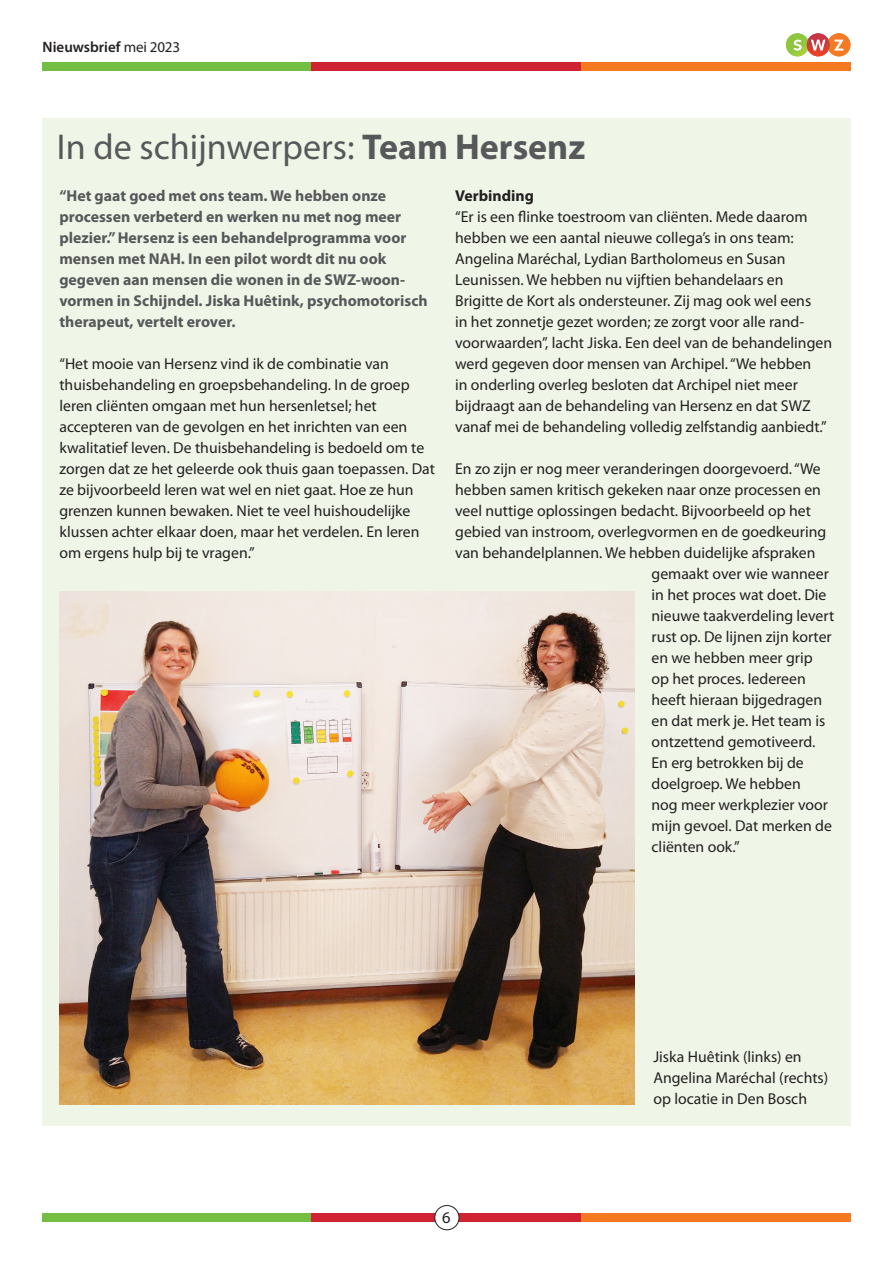
<style>
.page{position:relative;width:893px;height:1263px;background:#fff}
.page>*{position:absolute;margin:0;border:0;box-sizing:border-box;transform-origin:0 0}
.KOP{font:36px "Myriad Pro";color:#57585a}
.t1{font:16.5px "Myriad Pro";color:#231f20}
.BODY{font:15.75px/21px "Myriad Pro";color:#231f20}
.INTRO_80{font:700 15.75px/21px "Myriad Pro";color:#57585a}
.INTRO{font:700 15.75px "Myriad Pro";color:#231f20}
.t2{font:600 15px "Myriad Pro";color:#231f20}
.s1{font-weight:400}
.s2{font-weight:700}
</style>
<div class="page">
<div style="left:43px;top:62px;width:269px;height:8px;background:#74bf43"></div>
<div style="left:312px;top:62px;width:269px;height:8px;background:#cf2233"></div>
<div style="left:581px;top:62px;width:269px;height:8px;background:#f47921"></div>
<div style="left:43px;top:1213px;width:269px;height:8px;background:#74bf43"></div>
<div style="left:312px;top:1213px;width:269px;height:8px;background:#cf2233"></div>
<div style="left:581px;top:1213px;width:269px;height:8px;background:#f47921"></div>
<svg style="left:786px;top:33px;width:64px;height:23px"></svg>
<div style="left:435px;top:1205px;width:24px;height:25px;background:#fff;border-radius:50%"></div>
<div style="left:434px;top:1205px;width:25px;height:25px;border:1px solid #231f20;border-radius:50%"></div>
<div style="left:42px;top:118px;width:808px;height:1007px;background:#eff6e8"></div>
<img style="left:60px;top:591px;width:575px;height:513px">
<p class="t2" style="left:43px;top:38px;width:139px">Nieuwsbrief <span class="s1">mei 2023</span></p>
<p class="KOP" style="left:57px;top:125px;width:530px">In de schijnwerpers: <span class="s2">Team Hersenz</span></p>
<p class="INTRO" style="left:455px;top:185px;width:80px">Verbinding</p>
<p class="BODY" style="left:455px;top:206px;width:354px">“Er is een flinke toestroom van cliënten. Mede daarom hebben we een aantal nieuwe collega’s in ons team:</p>
<p class="BODY" style="left:455px;top:248px;width:332px">Angelina Maréchal, Lydian Bartholomeus en Susan</p>
<p class="BODY" style="left:455px;top:269px;width:330px">Leunissen. We hebben nu vijftien behandelaars en</p>
<p class="BODY" style="left:455px;top:290px;width:358px">Brigitte de Kort als ondersteuner. Zij mag ook wel eens</p>
<p class="BODY" style="left:455px;top:311px;width:378px">in het zonnetje gezet worden; ze zorgt voor alle rand&shy;voorwaarden”, lacht Jiska. Een deel van de behandelingen werd gegeven door mensen van Archipel. “We hebben</p>
<p class="BODY" style="left:455px;top:374px;width:344px">in onderling overleg besloten dat Archipel niet meer</p>
<p class="BODY" style="left:455px;top:395px;width:373px">bijdraagt aan de behandeling van Hersenz en dat SWZ vanaf mei de behandeling volledig zelfstandig aanbiedt.”</p>
<p class="BODY" style="left:455px;top:458px;width:367px">En zo zijn er nog meer veranderingen doorgevoerd. “We</p>
<p class="BODY" style="left:455px;top:479px;width:367px">hebben samen kritisch gekeken naar onze processen en</p>
<p class="BODY" style="left:455px;top:500px;width:357px">veel nuttige oplossingen bedacht. Bijvoorbeeld op het</p>
<p class="BODY" style="left:455px;top:521px;width:373px">gebied van instroom, overlegvormen en de goedkeuring</p>
<p class="BODY" style="left:455px;top:542px;width:362px">van behandelplannen. We hebben duidelijke afspraken</p>
<p class="BODY" style="left:652px;top:563px;width:179px">gemaakt over wie wanneer</p>
<p class="BODY" style="left:652px;top:584px;width:176px">in het proces wat doet. Die</p>
<p class="BODY" style="left:652px;top:605px;width:184px">nieuwe taakverdeling levert</p>
<p class="BODY" style="left:652px;top:626px;width:182px">rust op. De lijnen zijn korter</p>
<p class="BODY" style="left:652px;top:647px;width:163px">en we hebben meer grip</p>
<p class="BODY" style="left:652px;top:668px;width:156px">op het proces. Iedereen</p>
<p class="BODY" style="left:652px;top:689px;width:172px">heeft hieraan bijgedragen</p>
<p class="BODY" style="left:652px;top:710px;width:175px">en dat merk je. Het team is</p>
<p class="BODY" style="left:652px;top:731px;width:165px">ontzettend gemotiveerd.</p>
<p class="BODY" style="left:652px;top:752px;width:154px">En erg betrokken bij de</p>
<p class="BODY" style="left:652px;top:773px;width:151px">doelgroep. We hebben</p>
<p class="BODY" style="left:652px;top:794px;width:178px">nog meer werkplezier voor</p>
<p class="BODY" style="left:652px;top:815px;width:182px">mijn gevoel. Dat merken de</p>
<p class="BODY" style="left:652px;top:836px;width:90px">cliënten ook.”</p>
<p class="INTRO_80" style="left:59px;top:185px;width:328px">“Het gaat goed met ons team. We hebben onze</p>
<p class="INTRO_80" style="left:59px;top:206px;width:349px">processen verbeterd en werken nu met nog meer plezier.” Hersenz is een behandelprogramma voor mensen met NAH. In een pilot wordt dit nu ook</p>
<p class="INTRO_80" style="left:59px;top:269px;width:370px">gegeven aan mensen die wonen in de SWZ-woon&shy;vormen in Schijndel. Jiska Huêtink, psychomotorisch therapeut, vertelt erover.</p>
<p class="BODY" style="left:59px;top:353px;width:331px">“Het mooie van Hersenz vind ik de combinatie van</p>
<p class="BODY" style="left:59px;top:374px;width:352px">thuisbehandeling en groepsbehandeling. In de groep leren cliënten omgaan met hun hersenletsel; het</p>
<p class="BODY" style="left:59px;top:416px;width:377px">accepteren van de gevolgen en het inrichten van een kwalitatief leven. De thuisbehandeling is bedoeld om te zorgen dat ze het geleerde ook thuis gaan toepassen. Dat ze bijvoorbeeld leren wat wel en niet gaat. Hoe ze hun grenzen kunnen bewaken. Niet te veel huishoudelijke klussen achter elkaar doen, maar het verdelen. En leren om ergens hulp bij te vragen.”</p>
<p class="t1" style="left:442px;top:1207px;width:10px">6</p>
<p class="BODY" style="left:653px;top:1046px;width:176px">Jiska Huêtink (links) en<br>Angelina Maréchal (rechts) op locatie in Den Bosch</p>
</div>
